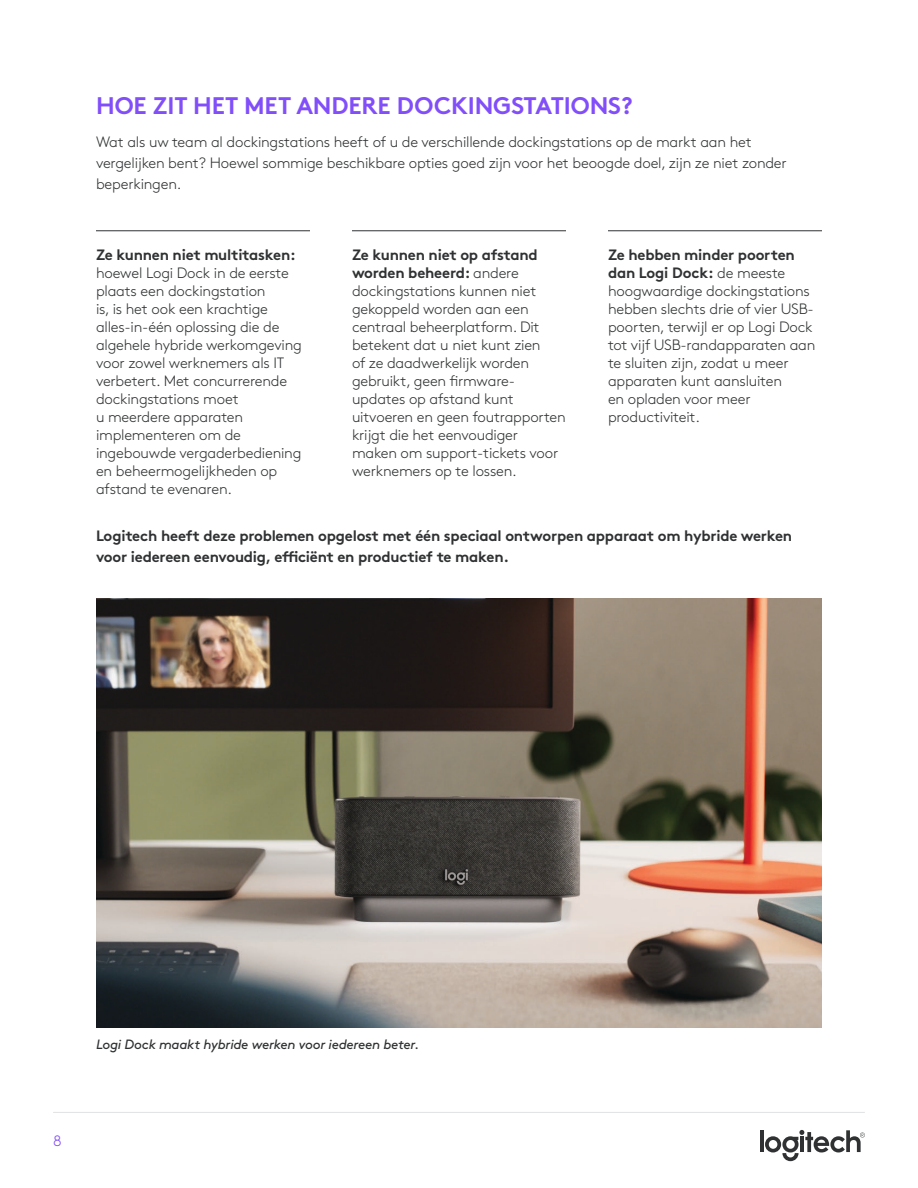
<style>
.page{position:relative;width:918px;height:1188px;background:#fff}
.page>*{position:absolute;margin:0;border:0;box-sizing:border-box;transform-origin:0 0}
.t1{font:700 24px "Brown Pro";letter-spacing:-.005em;color:#814efa}
.t2{font:300 15px/18px "Brown Pro";letter-spacing:-.015em;color:#2f3132}
.t3{font:700 15px/21px "Brown Pro";letter-spacing:-.015em;color:#2f3132}
.t4{font:300 15px "Brown Pro";color:#814efa}
.t5{font:italic 13.5px "Brown Pro";letter-spacing:-.02em;color:#2f3132}
.s1{font-weight:700}
</style>
<div class="page">
<hr style="left:760px;top:1130px;width:4px;height:22px;background:#2f3132">
<svg style="left:765px;top:1130px;width:100px;height:31px"></svg>
<hr style="left:800px;top:1137px;width:4px;height:15px;background:#2f3132">
<hr style="left:53px;top:1112px;width:812px;height:1px;background:#e1e2e3">
<hr style="left:96px;top:230px;width:214px;height:1px;background:#2f3132">
<hr style="left:352px;top:230px;width:214px;height:1px;background:#2f3132">
<hr style="left:608px;top:230px;width:214px;height:1px;background:#2f3132">
<img style="left:96px;top:598px;width:726px;height:429px">
<h1 class="t1" style="left:96px;top:86px;width:538px">HOE ZIT HET MET ANDERE DOCKINGSTATIONS?</h1>
<p class="t2" style="left:96px;top:130px;width:692px;line-height:21px">Wat als uw team al dockingstations heeft of u de verschillende dockingstations op de markt aan het vergelijken bent? Hoewel sommige beschikbare opties goed zijn voor het beoogde doel, zijn ze niet zonder beperkingen.</p>
<p class="t3" style="left:96px;top:242px;width:201px">Ze kunnen niet multitasken:</p>
<p class="t2" style="left:96px;top:262px;width:207px">hoewel Logi Dock in de eerste plaats een dockingstation<br>is, is het ook een krachtige alles-in-één oplossing die de algehele hybride werkomgeving voor zowel werknemers als IT verbetert. Met concurrerende dockingstations moet<br>u meerdere apparaten implementeren om de ingebouwde vergaderbediening en beheermogelijkheden op afstand te evenaren.</p>
<p class="t2" style="left:352px;top:244px;width:215px"><span class="s1">Ze kunnen niet op afstand worden beheerd:</span> andere dockingstations kunnen niet gekoppeld worden aan een centraal beheerplatform. Dit betekent dat u niet kunt zien<br>of ze daadwerkelijk worden gebruikt, geen firmware&shy;updates op afstand kunt uitvoeren en geen foutrapporten krijgt die het eenvoudiger maken om support-tickets voor werknemers op te lossen.</p>
<p class="t2" style="left:608px;top:244px;width:209px"><span class="s1">Ze hebben minder poorten dan Logi Dock:</span> de meeste hoogwaardige dockingstations hebben slechts drie of vier USB&shy;poorten, terwijl er op Logi Dock tot vijf USB-randapparaten aan te sluiten zijn, zodat u meer apparaten kunt aansluiten<br>en opladen voor meer productiviteit.</p>
<p class="t3" style="left:96px;top:524px;width:698px">Logitech heeft deze problemen opgelost met één speciaal ontworpen apparaat om hybride werken voor iedereen eenvoudig, efficiënt en productief te maken.</p>
<p class="t4" style="left:53px;top:1130px;width:10px">8</p>
<p class="t5" style="left:96px;top:1034px;width:325px">Logi Dock maakt hybride werken voor iedereen beter.</p>
</div>
